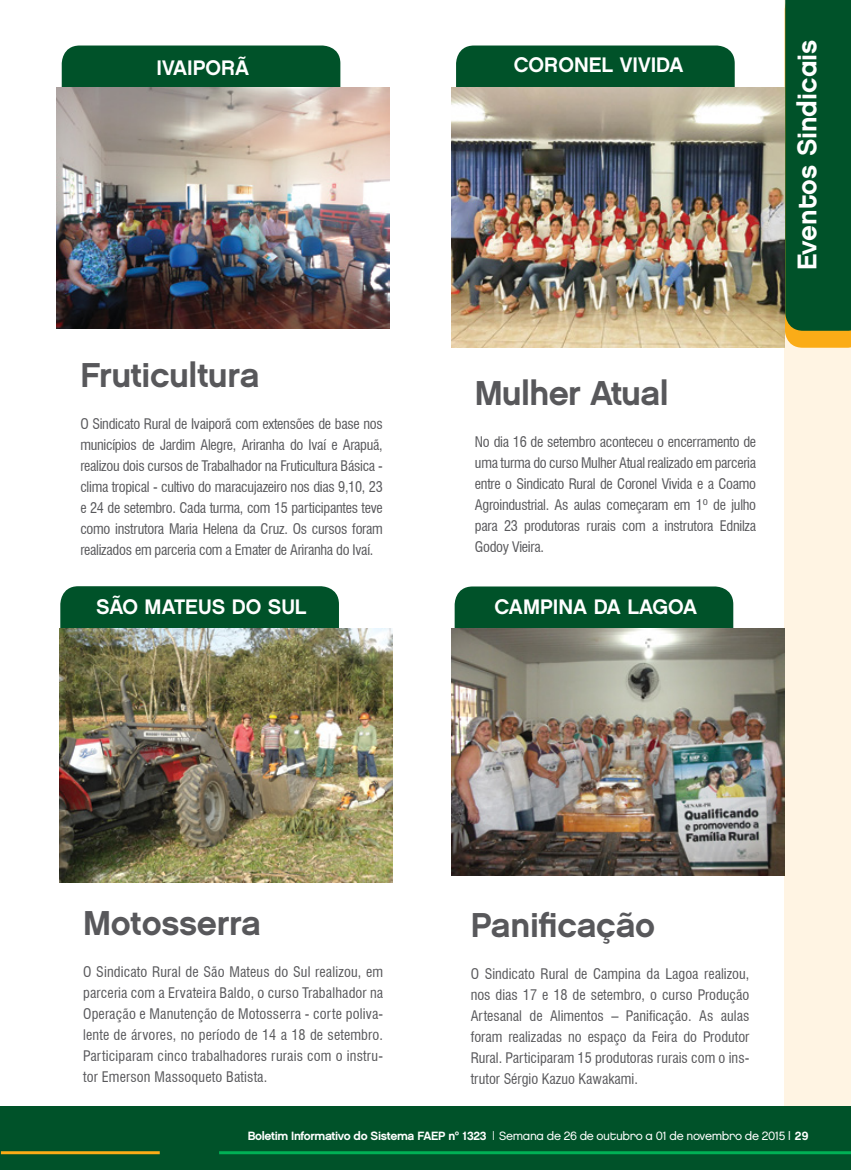
<style>
.page{position:relative;width:851px;height:1170px;background:#fff}
.page>*{position:absolute;margin:0;border:0;box-sizing:border-box;transform-origin:0 0}
.t1{font:34.5px "Chalet New York Nineteen Sixty";letter-spacing:-.01em;color:#58585b}
.t2{font:27px "Chalet New York Nineteen Eighty";color:#fff}
.t3{font:21px "Chalet New York Nineteen Eighty";color:#fff}
.t4{font:condensed 14.25px/21px "Swiss 721 BT";color:#58585b;text-align:justify}
.t5{font:12px "Chalet New York Nineteen Sixty";letter-spacing:-.03em;color:#fff}
.s1{font-family:"Chalet London Nineteen Eighty"}
</style>
<div class="page">
<div style="left:0;top:1106px;width:850px;height:63px;background:#005229"></div>
<hr style="left:1px;top:1151px;width:159px;height:3px;background:#fbac17">
<hr style="left:219px;top:1151px;width:631px;height:3px;background:#00b055">
<div style="left:784px;top:0;width:66px;height:1106px;background:#fff4e3"></div>
<svg style="left:784px;top:0;width:66px;height:348px;background:#10582a"></svg>
<div style="left:62px;top:45px;width:278px;height:42px;background:#005229"></div>
<div style="left:456px;top:45px;width:278px;height:42px;background:#005229"></div>
<img style="left:57px;top:87px;width:333px;height:241px">
<img style="left:451px;top:87px;width:333px;height:261px">
<div style="left:60px;top:586px;width:279px;height:42px;background:#005229"></div>
<div style="left:454px;top:586px;width:279px;height:42px;background:#005229"></div>
<img style="left:59px;top:628px;width:333px;height:254px">
<img style="left:451px;top:628px;width:333px;height:247px">
<h3 class="t3" style="left:156px;top:55px;width:94px">IVAIPORÃ</h3>
<h3 class="t3" style="left:513px;top:52px;width:171px">CORONEL VIVIDA</h3>
<h1 class="t1" style="left:80px;top:354px;width:181px">Fruticultura</h1>
<p class="t4" style="left:80px;top:413px;width:304px">O Sindicato Rural de Ivaiporã com extensões de base nos municípios de Jardim Alegre, Ariranha do Ivaí e Arapuã, realizou dois cursos de Trabalhador na Fruticultura Básica - clima tropical - cultivo do maracujazeiro nos dias 9,10, 23 e 24 de setembro. Cada turma, com 15 participantes teve como instrutora Maria Helena da Cruz. Os cursos foram realizados em parceria com a Emater de Ariranha do Ivaí.</p>
<h1 class="t1" style="left:475px;top:372px;width:195px">Mulher Atual</h1>
<p class="t4" style="left:475px;top:431px;width:283px">No dia 16 de setembro aconteceu o encerramento de uma turma do curso Mulher Atual realizado em parceria entre o Sindicato Rural de Coronel Vivida e a Coamo Agroindustrial. As aulas começaram em 1º de julho para 23 produtoras rurais com a instrutora Ednilza Godoy Vieira.</p>
<h3 class="t3" style="left:96px;top:593px;width:212px">SÃO MATEUS DO SUL</h3>
<h3 class="t3" style="left:494px;top:594px;width:204px">CAMPINA DA LAGOA</h3>
<h2 class="t2" style="left:790px;top:270px;width:232px;rotate:-90deg">Eventos Sindicais</h2>
<h1 class="t1" style="left:83px;top:902px;width:180px">Motosserra</h1>
<p class="t4" style="left:83px;top:961px;width:301px">O Sindicato Rural de São Mateus do Sul realizou, em parceria com a Ervateira Baldo, o curso Trabalhador na Operação e Manutenção de Motosserra - corte poliva&shy;lente de árvores, no período de 14 a 18 de setembro.<br>Participaram cinco trabalhadores rurais com o instru&shy;tor Emerson Massoqueto Batista.</p>
<h1 class="t1" style="left:470px;top:903px;width:186px">Panificação</h1>
<p class="t4" style="left:470px;top:963px;width:280px">O Sindicato Rural de Campina da Lagoa realizou, nos dias 17 e 18 de setembro, o curso Produção Artesanal de Alimentos – Panificação. As aulas foram realizadas no espaço da Feira do Produtor Rural. Participaram 15 produtoras rurais com o ins&shy;trutor Sérgio Kazuo Kawakami.</p>
<p class="t5" style="left:248px;top:1128px;width:562px">Boletim Informativo do Sistema FAEP nº 1323 | <span class="s1">Semana de 26 de outubro a 01 de novembro de 2015 |</span> 29</p>
</div>
